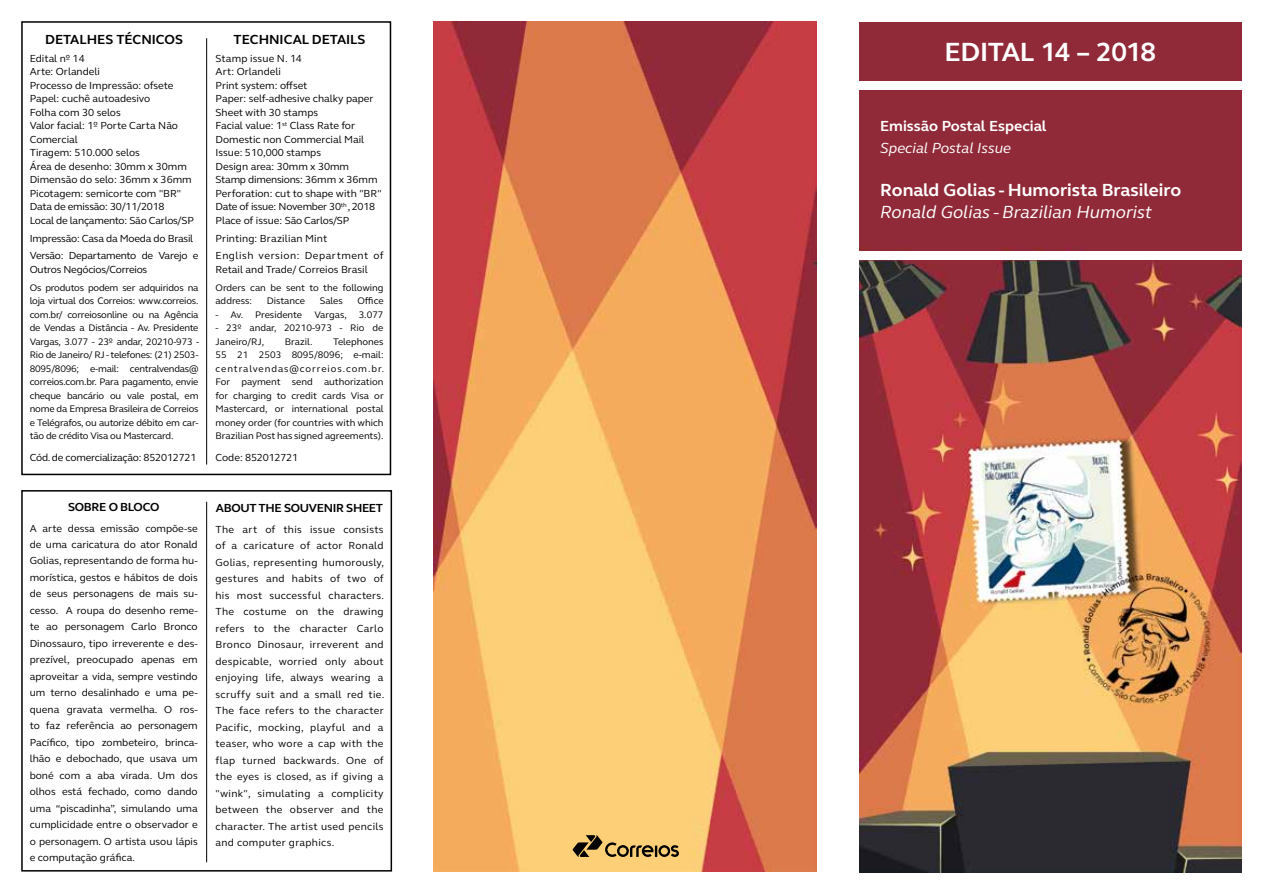
<style>
.page{position:relative;width:1263px;height:893px;background:#fff}
.page>*{position:absolute;margin:0;border:0;box-sizing:border-box;transform-origin:0 0}
.t1{font:700 27px "FS Elliot";letter-spacing:-.02em;color:#fff}
.t2{font:700 18px "FS Elliot";color:#fff}
.t3{font:italic 18px "FS Elliot";color:#fff}
.t4{font:700 15px "FS Elliot";color:#fff}
.t5{font:italic 15px "FS Elliot";color:#fff}
.t6{font:700 13.5px "FS Elliot";color:#000}
.t7{font:700 12px "FS Elliot";letter-spacing:-.025em;color:#000}
.t8{font:10.5px/16.5px "FS Elliot";color:#000}
.t9{font:10.5px/17.7px "FS Elliot";letter-spacing:-.025em;color:#000}
.t10{font:10.5px/17.7px "FS Elliot";letter-spacing:.04em;color:#000}
.t11{font:10.5px "FS Elliot";letter-spacing:-.02em;color:#000}
.t12{font:9.75px/13.5px "FS Elliot";color:#000;text-align:justify}
</style>
<div class="page">
<img style="left:859px;top:22px;width:383px;height:851px">
<img style="left:434px;top:21px;width:382px;height:851px">
<div style="left:21px;top:21px;width:370px;height:454px;border:2px solid #000"></div>
<div style="left:21px;top:490px;width:371px;height:382px;border:2px solid #000"></div>
<svg style="left:573px;top:835px;width:106px;height:22px"></svg>
<hr style="left:206px;top:38px;width:1px;height:427px;background:#000">
<hr style="left:206px;top:502px;width:1px;height:360px;background:#000">
<div style="left:859px;top:81px;width:383px;height:8px;background:#fff"></div>
<div style="left:859px;top:251px;width:383px;height:8px;background:#fff"></div>
<p class="t6" style="left:45px;top:31px;width:139px">DETALHES TÉCNICOS</p>
<p class="t8" style="left:30px;top:51px;width:166px;line-height:13.5px">Edital nº 14<br>Arte: Orlandeli<br>Processo de Impressão: ofsete<br>Papel: cuchê autoadesivo<br>Folha com 30 selos<br>Valor facial: 1º Porte Carta Não<br>Comercial<br>Tiragem: 510.000 selos<br>Área de desenho: 30mm x 30mm<br>Dimensão do selo: 36mm x 36mm<br>Picotagem: semicorte com "BR"<br>Data de emissão: 30/11/2018<br>Local de lançamento: São Carlos/SP</p>
<p class="t9" style="left:30px;top:229px;width:170px">Impressão: Casa da Moeda do Brasil<br>Versão: Departamento de Varejo e</p>
<p class="t9" style="left:30px;top:260px;width:119px">Outros Negócios/Correios</p>
<p class="t12" style="left:30px;top:280px;width:171px">Os produtos podem ser adquiridos na loja virtual dos Correios: www.correios. com.br/ correiosonline ou na Agência de Vendas a Distância - Av. Presidente Vargas, 3.077 - 23º andar, 20210-973 - Rio de Janeiro/ RJ - telefones: (21) 2503- 8095/8096; e-mail: centralvendas@ correios.com.br. Para pagamento, envie cheque bancário ou vale postal, em nome da Empresa Brasileira de Correios e Telégrafos, ou autorize débito em car&shy;tão de crédito Visa ou Mastercard.</p>
<p class="t11" style="left:30px;top:451px;width:168px">Cód. de comercialização: 852012721</p>
<p class="t7" style="left:68px;top:499px;width:93px">SOBRE O BLOCO</p>
<p class="t8" style="left:30px;top:519px;width:170px;text-align:justify">A arte dessa emissão compõe-se de uma caricatura do ator Ronald Golias, representando de forma hu&shy;morística, gestos e hábitos de dois de seus personagens de mais su&shy;cesso. A roupa do desenho reme&shy;te ao personagem Carlo Bronco Dinossauro, tipo irreverente e des&shy;prezível, preocupado apenas em aproveitar a vida, sempre vestindo um terno desalinhado e uma pe&shy;quena gravata vermelha. O ros&shy;to faz referência ao personagem Pacífico, tipo zombeteiro, brinca&shy;lhão e debochado, que usava um boné com a aba virada. Um dos olhos está fechado, como dando uma “piscadinha”, simulando uma cumplicidade entre o observador e o personagem. O artista usou lápis e computação gráfica.</p>
<p class="t6" style="left:234px;top:31px;width:133px">TECHNICAL DETAILS</p>
<p class="t8" style="left:216px;top:51px;width:168px;line-height:13.5px">Stamp issue N. 14<br>Art: Orlandeli<br>Print system: offset<br>Paper: self-adhesive chalky paper<br>Sheet with 30 stamps<br>Facial value: 1<sup>st</sup> Class Rate for<br>Domestic non Commercial Mail<br>Issue: 510,000 stamps<br>Design area: 30mm x 30mm<br>Stamp dimensions: 36mm x 36mm<br>Perforation: cut to shape with "BR"<br>Date of issue: November 30<sup>th</sup> , 2018<br>Place of issue: São Carlos/SP</p>
<p class="t10" style="left:216px;top:229px;width:170px">Printing: Brazilian Mint<br>English version: Department of</p>
<p class="t8" style="left:216px;top:261px;width:154px">Retail and Trade/ Correios Brasil</p>
<p class="t12" style="left:216px;top:280px;width:170px">Orders can be sent to the following address:</p>
<p class="t12" style="left:267px;top:294px;width:40px">Distance</p>
<p class="t12" style="left:320px;top:294px;width:25px">Sales</p>
<p class="t12" style="left:357px;top:294px;width:28px">Office</p>
<p class="t12" style="left:216px;top:307px;width:88px">- Av. Presidente</p>
<p class="t12" style="left:314px;top:307px;width:71px">Vargas, 3.077</p>
<p class="t12" style="left:216px;top:321px;width:170px">- 23º andar, 20210-973 - Rio de<br>Janeiro/RJ,</p>
<p class="t12" style="left:216px;top:334px;width:170px;text-indent:117px">Telephones 55 21 2503 8095/8096; e-mail: centralvendas@correios.com.br.<br>For payment send authorization for charging to credit cards Visa or Mastercard, or international postal money order (for countries with which Brazilian Post has signed agreements).</p>
<p class="t11" style="left:216px;top:451px;width:84px">Code: 852012721</p>
<p class="t12" style="left:285px;top:334px;width:29px">Brazil.</p>
<p class="t7" style="left:216px;top:500px;width:169px">ABOUT THE SOUVENIR SHEET</p>
<p class="t8" style="left:216px;top:521px;width:170px;text-align:justify">The art of this issue consists of a caricature of actor Ronald Golias, representing humorously, gestures and habits of two of his most successful characters.<br>The costume on the drawing refers to the character Carlo Bronco Dinosaur, irreverent and despicable, worried only about enjoying life, always wearing a scruffy suit and a small red tie.<br>The face refers to the character Pacific, mocking, playful and a teaser, who wore a cap with the flap turned backwards. One of the eyes is closed, as if giving a "wink", simulating a complicity between the observer and the character. The artist used pencils and computer graphics.</p>
<h1 class="t1" style="left:944px;top:34px;width:213px">EDITAL 14 – 2018</h1>
<h3 class="t4" style="left:880px;top:116px;width:168px">Emissão Postal Especial</h3>
<h3 class="t5" style="left:880px;top:138px;width:132px">Special Postal Issue</h3>
<h2 class="t2" style="left:880px;top:178px;width:302px">Ronald Golias - Humorista Brasileiro</h2>
<h2 class="t3" style="left:880px;top:200px;width:273px">Ronald Golias - Brazilian Humorist</h2>
</div>
